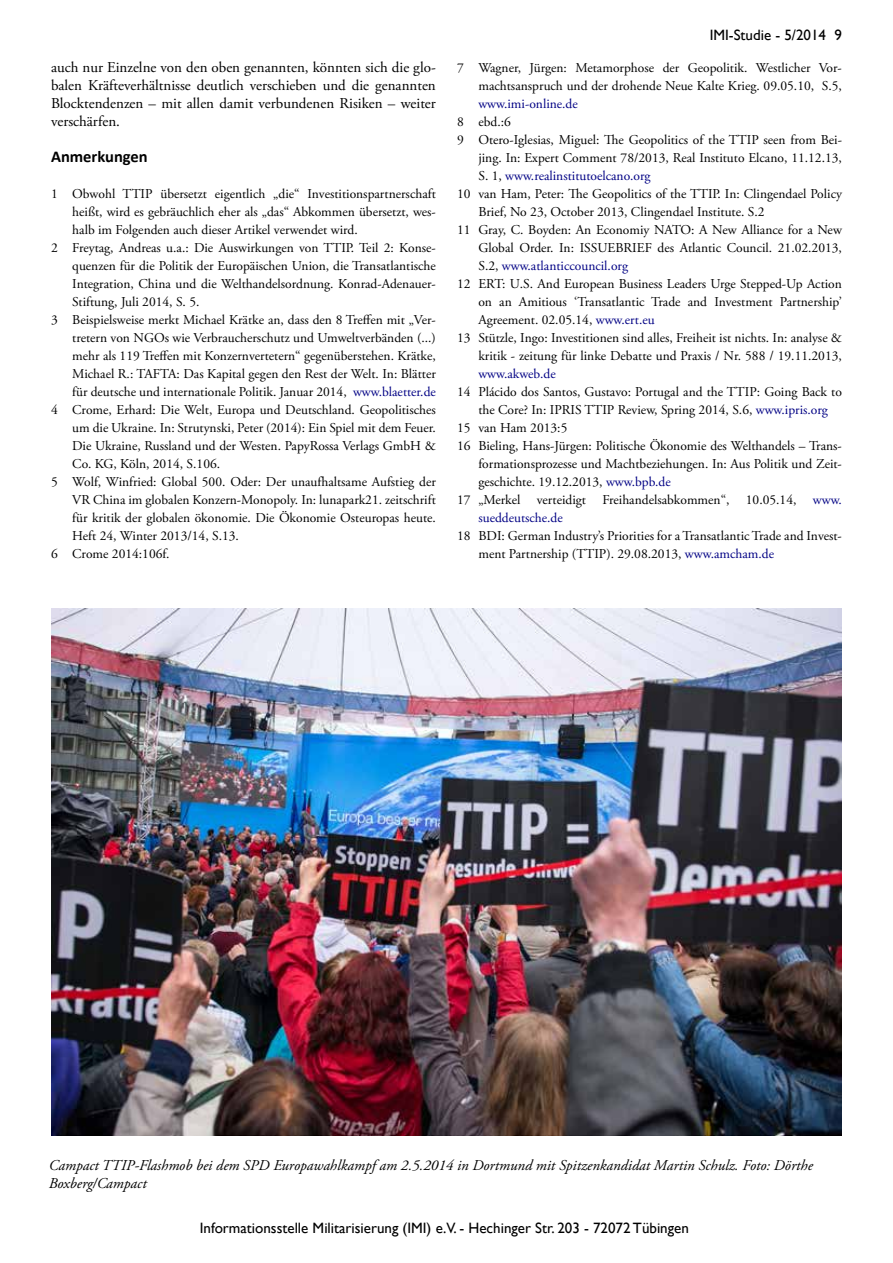
<style>
.page{position:relative;width:893px;height:1263px;background:#fff}
.page>*{position:absolute;margin:0;border:0;box-sizing:border-box;transform-origin:0 0}
.t1{font:700 16.5px "Calibri";color:#000}
.t2{font:15px/18px "Adobe Garamond Pro";color:#000;text-align:justify}
.t3{font:italic 15px/18px "Adobe Garamond Pro";color:#000}
.t4{font:15px "Gill Sans";color:#000}
.t5{font:13.5px/18px "Adobe Garamond Pro";color:#000;text-align:right}
.t6{font:13.5px "Adobe Garamond Pro";color:#000084}
.s1{color:#000084}
.s2{color:#000}
</style>
<div class="page">
<img style="left:52px;top:608px;width:790px;height:527px">
<p class="t2" style="left:51px;top:59px;width:386px">auch nur Einzelne von den oben genannten, könnten sich die glo&shy;balen Kräfteverhältnisse deutlich verschieben und die genannten Blocktendenzen – mit allen damit verbundenen Risiken – weiter verschärfen.</p>
<p class="t1" style="left:51px;top:146px;width:98px">Anmerkungen</p>
<p class="t5" style="left:51px;top:185px;width:386px">1 Obwohl TTIP übersetzt eigentlich „die“ Investitionspartnerschaft</p>
<p class="t5" style="left:72px;top:203px;width:365px">heißt, wird es gebräuchlich eher als „das“ Abkommen übersetzt, wes-</p>
<p class="t5" style="left:72px;top:221px;width:287px">halb im Folgenden auch dieser Artikel verwendet wird.</p>
<p class="t5" style="left:51px;top:239px;width:386px">2 Freytag, Andreas u.a.: Die Auswirkungen von TTIP. Teil 2: Konse-</p>
<p class="t5" style="left:72px;top:257px;width:365px">quenzen für die Politik der Europäischen Union, die Transatlantische</p>
<p class="t5" style="left:72px;top:275px;width:365px">Integration, China und die Welthandelsordnung. Konrad-Adenauer-</p>
<p class="t5" style="left:72px;top:293px;width:129px">Stiftung, Juli 2014, S. 5.</p>
<p class="t5" style="left:51px;top:311px;width:386px">3 Beispielsweise merkt Michael Krätke an, dass den 8 Treffen mit „Ver-</p>
<p class="t5" style="left:72px;top:329px;width:365px">tretern von NGOs wie Verbraucherschutz und Umweltverbänden (...)</p>
<p class="t5" style="left:72px;top:347px;width:365px">mehr als 119 Treffen mit Konzernvertetern“ gegenüberstehen. Krätke,</p>
<p class="t5" style="left:72px;top:365px;width:365px">Michael R.: TAFTA: Das Kapital gegen den Rest der Welt. In: Blätter</p>
<p class="t5" style="left:72px;top:383px;width:365px">für deutsche und internationale Politik. Januar 2014, <span class="s1">www.blaetter.de</span></p>
<p class="t5" style="left:51px;top:401px;width:386px">4 Crome, Erhard: Die Welt, Europa und Deutschland. Geopolitisches</p>
<p class="t5" style="left:72px;top:419px;width:365px">um die Ukraine. In: Strutynski, Peter (2014): Ein Spiel mit dem Feuer.</p>
<p class="t5" style="left:72px;top:437px;width:365px">Die Ukraine, Russland und der Westen. PapyRossa Verlags GmbH &amp;</p>
<p class="t5" style="left:72px;top:455px;width:149px">Co. KG, Köln, 2014, S.106.</p>
<p class="t5" style="left:51px;top:473px;width:386px">5 Wolf, Winfried: Global 500. Oder: Der unaufhaltsame Aufstieg der</p>
<p class="t5" style="left:72px;top:491px;width:365px">VR China im globalen Konzern-Monopoly. In: lunapark21. zeitschrift</p>
<p class="t5" style="left:72px;top:509px;width:365px">für kritik der globalen ökonomie. Die Ökonomie Osteuropas heute.</p>
<p class="t5" style="left:72px;top:527px;width:168px">Heft 24, Winter 2013/14, S.13.</p>
<p class="t5" style="left:51px;top:545px;width:120px">6 Crome 2014:106f.</p>
<p class="t4" style="left:710px;top:27px;width:134px">IMI-Studie - 5/2014 9</p>
<p class="t5" style="left:457px;top:59px;width:386px">7 Wagner, Jürgen: Metamorphose der Geopolitik. Westlicher Vor&shy;machtsanspruch und der drohende Neue Kalte Krieg. 09.05.10, S.5,</p>
<p class="t6" style="left:478px;top:96px;width:101px">www.imi-online.de</p>
<p class="t5" style="left:457px;top:113px;width:55px">8 ebd.:6</p>
<p class="t5" style="left:457px;top:131px;width:386px">9 Otero-Iglesias, Miguel: The Geopolitics of the TTIP seen from Bei-</p>
<p class="t5" style="left:478px;top:149px;width:365px">jing. In: Expert Comment 78/2013, Real Instituto Elcano, 11.12.13,</p>
<p class="t6" style="left:478px;top:168px;width:174px"><span class="s2">S. 1,</span> www.realinstitutoelcano.org</p>
<p class="t5" style="left:457px;top:185px;width:386px">10 van Ham, Peter: The Geopolitics of the TTIP. In: Clingendael Policy</p>
<p class="t5" style="left:478px;top:203px;width:288px">Brief, No 23, October 2013, Clingendael Institute. S.2</p>
<p class="t5" style="left:457px;top:221px;width:386px">11 Gray, C. Boyden: An Economiy NATO: A New Alliance for a New</p>
<p class="t5" style="left:478px;top:239px;width:365px">Global Order. In: ISSUEBRIEF des Atlantic Council. 21.02.2013,</p>
<p class="t6" style="left:478px;top:257px;width:151px"><span class="s2">S.2,</span> www.atlanticcouncil.org</p>
<p class="t5" style="left:457px;top:275px;width:386px">12 ERT: U.S. And European Business Leaders Urge Stepped-Up Action</p>
<p class="t5" style="left:478px;top:293px;width:365px">on an Amitious ‘Transatlantic Trade and Investment Partnership’</p>
<p class="t5" style="left:478px;top:311px;width:178px">Agreement. 02.05.14, <span class="s1">www.ert.eu</span></p>
<p class="t5" style="left:457px;top:329px;width:386px">13 Stützle, Ingo: Investitionen sind alles, Freiheit ist nichts. In: analyse &amp;</p>
<p class="t5" style="left:478px;top:347px;width:365px">kritik - zeitung für linke Debatte und Praxis / Nr. 588 / 19.11.2013,</p>
<p class="t6" style="left:478px;top:365px;width:79px">www.akweb.de</p>
<p class="t5" style="left:457px;top:383px;width:386px">14 Plácido dos Santos, Gustavo: Portugal and the TTIP: Going Back to</p>
<p class="t5" style="left:478px;top:401px;width:351px">the Core? In: IPRIS TTIP Review, Spring 2014, S.6, <span class="s1">www.ipris.org</span></p>
<p class="t5" style="left:457px;top:419px;width:112px">15 van Ham 2013:5</p>
<p class="t5" style="left:457px;top:437px;width:386px">16 Bieling, Hans-Jürgen: Politische Ökonomie des Welthandels – Trans-</p>
<p class="t5" style="left:478px;top:455px;width:365px">formationsprozesse und Machtbeziehungen. In: Aus Politik und Zeit-</p>
<p class="t5" style="left:478px;top:473px;width:194px">geschichte. 19.12.2013, <span class="s1">www.bpb.de</span></p>
<p class="t5" style="left:457px;top:491px;width:386px">17 „Merkel verteidigt Freihandelsabkommen“, 10.05.14, <span class="s1">www.</span></p>
<p class="t6" style="left:478px;top:509px;width:86px">sueddeutsche.de</p>
<p class="t5" style="left:478px;top:527px;width:365px;text-align:left;text-indent:-21px">18 BDI: German Industry’s Priorities for a Transatlantic Trade and Invest&shy;ment Partnership (TTIP). 29.08.2013, <span class="s1">www.amcham.de</span></p>
<p class="t3" style="left:49px;top:1157px;width:765px">Campact TTIP-Flashmob bei dem SPD Europawahlkampf am 2.5.2014 in Dortmund mit Spitzenkandidat Martin Schulz. Foto: Dörthe<br>Boxberg/Campact</p>
<p class="t4" style="left:200px;top:1219px;width:490px">Informationsstelle Militarisierung (IMI) e.V. - Hechinger Str. 203 - 72072 Tübingen</p>
</div>
